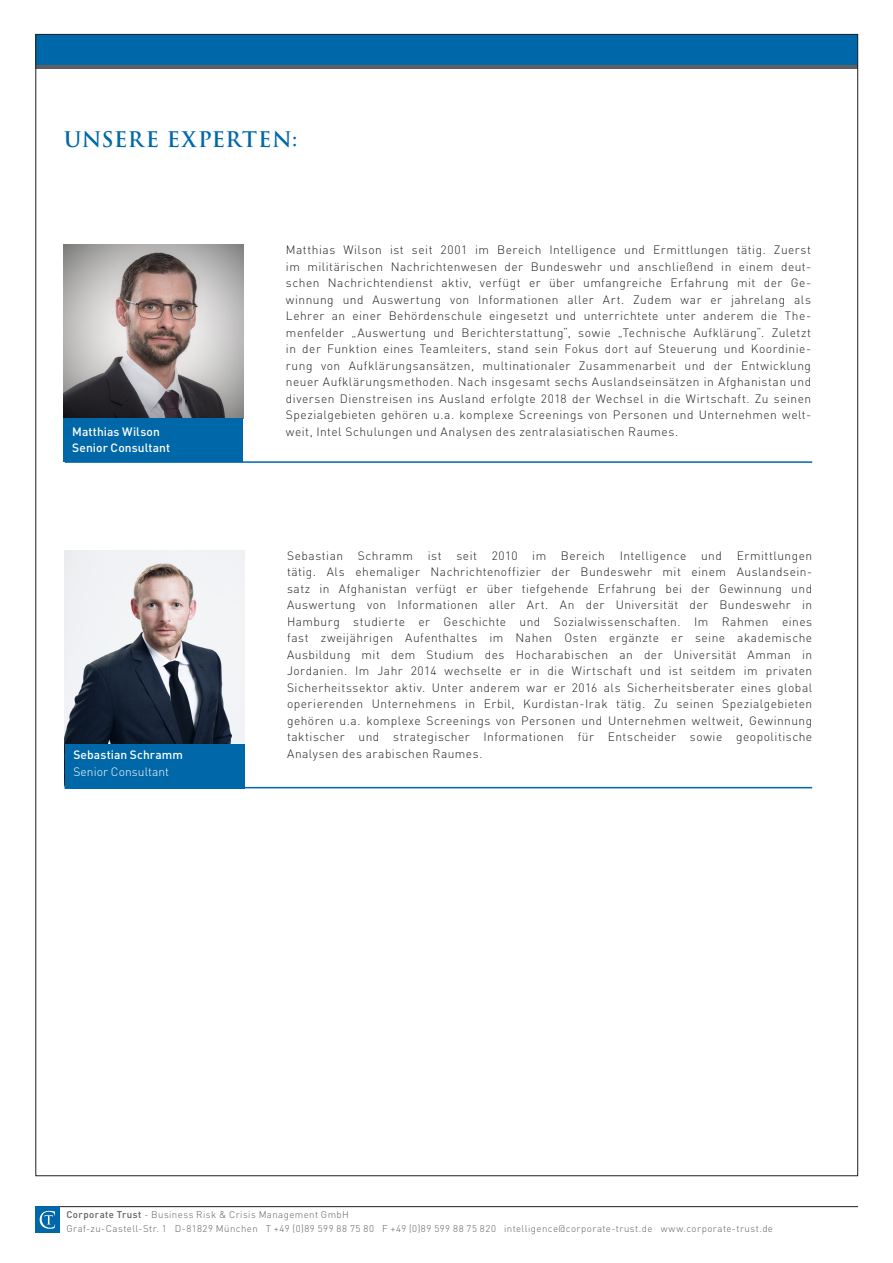
<style>
.page{position:relative;width:893px;height:1263px;background:#fff}
.page>*{position:absolute;margin:0;border:0;box-sizing:border-box;transform-origin:0 0}
.t1{font:700 21px "Trajan Pro";letter-spacing:.025em;color:#0068a9}
.Absatzformat_1{font:300 12px/16.5px "DIN Pro";letter-spacing:.04em;color:#231f20;text-align:justify}
.Absatzformat_1-2{font:500 12px "DIN Pro";letter-spacing:.005em;color:#fff}
.Absatzformat_1-3{font:300 12px "DIN Pro";letter-spacing:.005em;color:#fff}
.Absatzformat_1-4{font:300 9.6px "DIN Pro";letter-spacing:.045em;color:#5f5f62}
.s1{font-weight:500}
</style>
<div class="page">
<hr style="left:35px;top:1206px;width:823px;height:1px;background:#231f20">
<div style="left:35px;top:1206px;width:25px;height:27px;background:#0068a9"></div>
<svg style="left:40px;top:1211px;width:15px;height:18px"></svg>
<div style="left:35px;top:51px;width:822px;height:17px;background:#5f5f62"></div>
<div style="left:35px;top:34px;width:822px;height:31px;background:#0068a9"></div>
<img style="left:64px;top:245px;width:179px;height:173px">
<div style="left:64px;top:418px;width:179px;height:44px;background:#0068a9"></div>
<hr style="left:65px;top:461px;width:747px;height:2px;background:#0068a9">
<img style="left:65px;top:550px;width:179px;height:194px">
<div style="left:65px;top:744px;width:179px;height:44px;background:#0068a9"></div>
<hr style="left:65px;top:787px;width:747px;height:1px;background:#0068a9">
<p class="t1" style="left:64px;top:126px;width:235px">UNSERE EXPERTEN:</p>
<p class="Absatzformat_1" style="left:286px;top:241px;width:527px">Matthias Wilson ist seit 2001 im Bereich Intelligence und Ermittlungen tätig. Zuerst im militärischen Nachrichtenwesen der Bundeswehr und anschließend in einem deut&shy;schen Nachrichtendienst aktiv, verfügt er über umfangreiche Erfahrung mit der Ge&shy;winnung und Auswertung von Informationen aller Art. Zudem war er jahrelang als Lehrer an einer Behördenschule eingesetzt und unterrichtete unter anderem die The&shy;menfelder „Auswertung und Berichterstattung“, sowie „Technische Aufklärung“. Zuletzt in der Funktion eines Teamleiters, stand sein Fokus dort auf Steuerung und Koordinie&shy;rung von Aufklärungsansätzen, multinationaler Zusammenarbeit und der Entwicklung neuer Aufklärungsmethoden. Nach insgesamt sechs Auslandseinsätzen in Afghanistan und diversen Dienstreisen ins Ausland erfolgte 2018 der Wechsel in die Wirtschaft. Zu seinen Spezialgebieten gehören u.a. komplexe Screenings von Personen und Unternehmen welt-</p>
<p class="Absatzformat_1-2" style="left:72px;top:423px;width:89px">Matthias Wilson</p>
<p class="Absatzformat_1" style="left:286px;top:422px;width:394px">weit, Intel Schulungen und Analysen des zentralasiatischen Raumes.</p>
<p class="Absatzformat_1-2" style="left:72px;top:440px;width:99px">Senior Consultant</p>
<p class="Absatzformat_1" style="left:287px;top:546px;width:527px">Sebastian Schramm ist seit 2010 im Bereich Intelligence und Ermittlungen tätig. Als ehemaliger Nachrichtenoffizier der Bundeswehr mit einem Auslandsein&shy;satz in Afghanistan verfügt er über tiefgehende Erfahrung bei der Gewinnung und Auswertung von Informationen aller Art. An der Universität der Bundeswehr in Hamburg studierte er Geschichte und Sozialwissenschaften. Im Rahmen eines fast zweijährigen Aufenthaltes im Nahen Osten ergänzte er seine akademische Ausbildung mit dem Studium des Hocharabischen an der Universität Amman in Jordanien. Im Jahr 2014 wechselte er in die Wirtschaft und ist seitdem im privaten Sicherheitssektor aktiv. Unter anderem war er 2016 als Sicherheitsberater eines global operierenden Unternehmens in Erbil, Kurdistan-Irak tätig. Zu seinen Spezialgebieten gehören u.a. komplexe Screenings von Personen und Unternehmen weltweit, Gewinnung taktischer und strategischer Informationen für Entscheider sowie geopolitische</p>
<p class="Absatzformat_1-2" style="left:73px;top:747px;width:111px">Sebastian Schramm</p>
<p class="Absatzformat_1" style="left:287px;top:744px;width:197px">Analysen des arabischen Raumes.</p>
<p class="Absatzformat_1-3" style="left:73px;top:763px;width:97px">Senior Consultant</p>
<p class="Absatzformat_1-4" style="left:66px;top:1208px;width:284px"><span class="s1">Corporate Trust</span> - Business Risk &amp; Crisis Management GmbH</p>
<p class="Absatzformat_1-4" style="left:66px;top:1221px;width:708px">Graf-zu-Castell-Str. 1 D-81829 München T +49 (0)89 599 88 75 80 F +49 (0)89 599 88 75 820 intelligence@corporate-trust.de www.corporate-trust.de</p>
</div>
